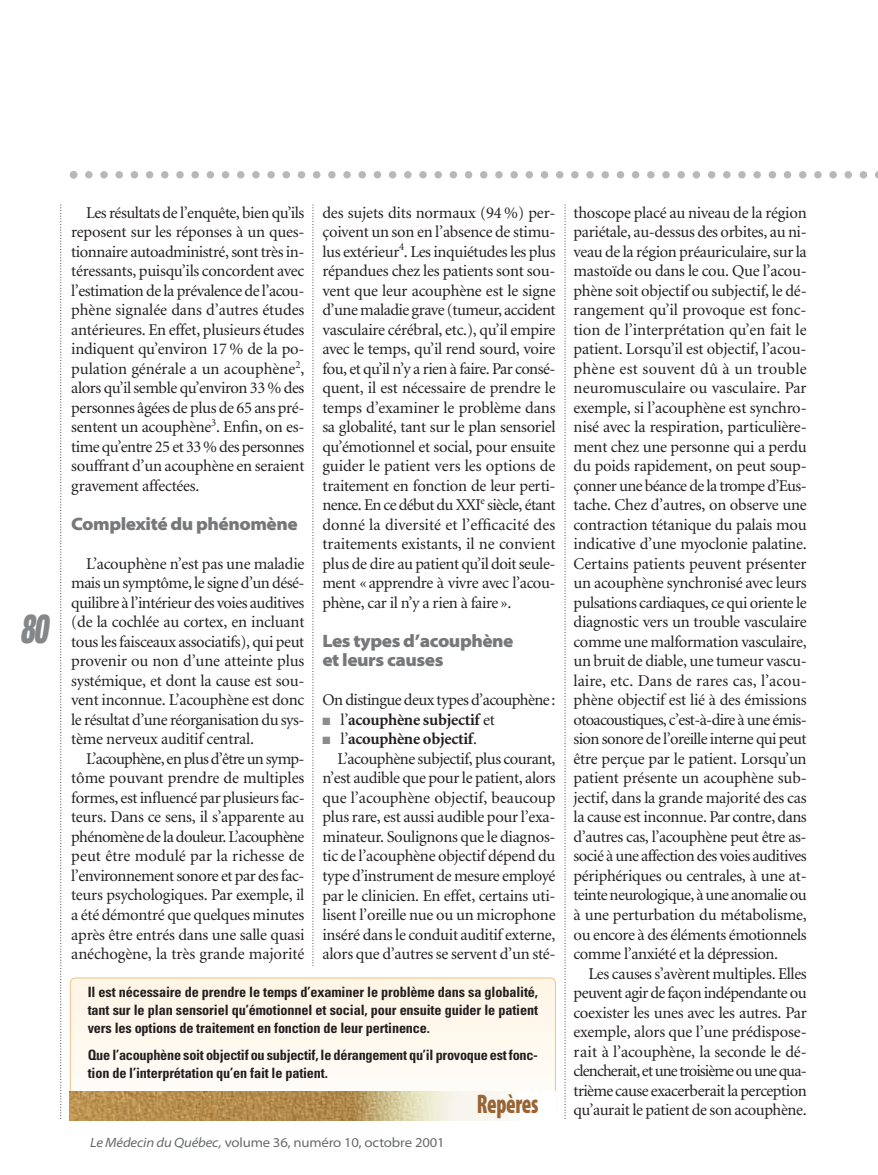
<style>
.page{position:relative;width:878px;height:1175px;background:#fff}
.page>*{position:absolute;margin:0;border:0;box-sizing:border-box;transform-origin:0 0}
.t1{font:italic 900 expanded 40.5px "Helvetica Neue";color:#848688;scale:.67 1}
.t2{font:27px "Myriad MM 830 300";letter-spacing:-.015em;color:#986434;scale:.8 1}
.t3{font:18px/19.5px "Myriad MM 830 700";letter-spacing:-.025em;color:#77787a}
.t4{font:16.5px/19.5px "Minion";letter-spacing:-.02em;color:#231f1f;text-align:justify}
.t5{font:700 16.5px "Minion";letter-spacing:-.015em;color:#231f1f}
.t6{font:700 condensed 14.25px/18px "Univers";letter-spacing:-.01em;color:#231f1f;text-align:justify}
.t7{font:13.5px "Myriad MM 400 700";letter-spacing:-.01em;color:#656769}
.s1{color:#8a8c8e}
.s2{font-weight:400}
.s3{font-family:"Myriad MM It 400 700"}
</style>
<div class="page">
<svg style="left:60px;top:205px;width:1px;height:914px"></svg>
<svg style="left:312px;top:205px;width:1px;height:759px"></svg>
<svg style="left:564px;top:205px;width:1px;height:914px"></svg>
<svg style="left:70px;top:171px;width:808px;height:7px"></svg>
<div style="left:70px;top:977px;width:486px;height:114px;background:#fff9ee"></div>
<img style="left:70px;top:1091px;width:441px;height:29px">
<h1 class="t1" style="left:20px;top:613px;width:42px">80</h1>
<p class="t4" style="left:71px;top:204px;width:235px;text-indent:15px">Les résultats de l’enquête, bien qu’ils reposent sur les réponses à un ques&shy;tionnaire autoadministré, sont très in&shy;téressants, puisqu’ils concordent avec l’estimation de la prévalence de l’acou&shy;phène signalée dans d’autres études antérieures. En effet, plusieurs études indiquent qu’environ 17 % de la po&shy;pulation générale a un acouphène<sup>2</sup>, alors qu’il semble qu’environ 33 % des personnes âgées de plus de 65 ans pré&shy;sentent un acouphène<sup>3</sup>. Enfin, on es&shy;time qu’entre 25 et 33% des personnes souffrant d’un acouphène en seraient gravement affectées.</p>
<p class="t3" style="left:71px;top:516px;width:228px">Complexité du phénomène</p>
<p class="t4" style="left:71px;top:555px;width:235px;text-indent:15px">L’acouphène n’est pas une maladie mais un symptôme, le signe d’un désé&shy;quilibre à l’intérieur des voies auditives (de la cochlée au cortex, en incluant tous les faisceaux associatifs), qui peut provenir ou non d’une atteinte plus systémique, et dont la cause est sou&shy;vent inconnue. L’acouphène est donc le résultat d’une réorganisation du sys&shy;tème nerveux auditif central.</p>
<p class="t4" style="left:71px;top:750px;width:235px;text-indent:15px">L’acouphène, en plus d’être un symp&shy;tôme pouvant prendre de multiples formes, est influencé par plusieurs fac&shy;teurs. Dans ce sens, il s’apparente au phénomène de la douleur. L’acouphène peut être modulé par la richesse de l’environnement sonore et par des fac&shy;teurs psychologiques. Par exemple, il a été démontré que quelques minutes après être entrés dans une salle quasi anéchogène, la très grande majorité</p>
<p class="t4" style="left:322px;top:204px;width:235px">des sujets dits normaux (94 %) per&shy;çoivent un son en l’absence de stimu&shy;lus extérieur<sup>4</sup>. Les inquiétudes les plus répandues chez les patients sont sou&shy;vent que leur acouphène est le signe d’une maladie grave (tumeur, accident vasculaire cérébral, etc.), qu’il empire avec le temps, qu’il rend sourd, voire fou, et qu’il n’y a rien à faire. Par consé&shy;quent, il est nécessaire de prendre le temps d’examiner le problème dans sa globalité, tant sur le plan sensoriel qu’émotionnel et social, pour ensuite guider le patient vers les options de traitement en fonction de leur perti&shy;nence. En ce début du XXI<sup>e</sup> siècle, étant donné la diversité et l’efficacité des traitements existants, il ne convient plus de dire au patient qu’il doit seule&shy;ment « apprendre à vivre avec l’acou&shy;phène, car il n’y a rien à faire ».</p>
<p class="t3" style="left:322px;top:633px;width:193px">Les types d’acouphène et leurs causes</p>
<p class="t4" style="left:322px;top:691px;width:235px">On distingue deux types d’acouphène:</p>
<p class="t5" style="left:322px;top:713px;width:174px"><span class="s1">■</span> <span class="s2">l’</span>acouphène subjectif <span class="s2">et</span></p>
<p class="t5" style="left:322px;top:732px;width:156px"><span class="s1">■</span> <span class="s2">l’</span>acouphène objectif<span class="s2">.</span></p>
<p class="t4" style="left:337px;top:750px;width:220px">L’acouphène subjectif, plus courant,</p>
<p class="t4" style="left:322px;top:769px;width:235px">n’est audible que pour le patient, alors</p>
<p class="t4" style="left:322px;top:789px;width:234px">que l’acouphène objectif, beaucoup</p>
<p class="t4" style="left:322px;top:808px;width:235px">plus rare, est aussi audible pour l’exa-</p>
<p class="t4" style="left:322px;top:828px;width:235px">minateur. Soulignons que le diagnos-</p>
<p class="t4" style="left:322px;top:847px;width:234px">tic de l’acouphène objectif dépend du</p>
<p class="t4" style="left:322px;top:867px;width:235px">type d’instrument de mesure employé</p>
<p class="t4" style="left:322px;top:886px;width:235px">par le clinicien. En effet, certains uti-</p>
<p class="t4" style="left:322px;top:906px;width:235px">lisent l’oreille nue ou un microphone</p>
<p class="t4" style="left:322px;top:925px;width:234px">inséré dans le conduit auditif externe,</p>
<p class="t4" style="left:322px;top:945px;width:235px">alors que d’autres se servent d’un sté-</p>
<p class="t6" style="left:88px;top:984px;width:451px">Il est nécessaire de prendre le temps d’examiner le problème dans sa globalité, tant sur le plan sensoriel qu’émotionnel et social, pour ensuite guider le patient vers les options de traitement en fonction de leur pertinence.</p>
<p class="t6" style="left:88px;top:1047px;width:452px">Que l’acouphène soit objectif ou subjectif, le dérangement qu’il provoque est fonc&shy;tion de l’interprétation qu’en fait le patient.</p>
<p class="t7" style="left:90px;top:1137px;width:356px"><span class="s3">Le Médecin du Québec,</span> volume 36, numéro 10, octobre 2001</p>
<h2 class="t2" style="left:476px;top:1094px;width:79px">Repères</h2>
<p class="t4" style="left:573px;top:204px;width:235px">thoscope placé au niveau de la région pariétale, au-dessus des orbites, au ni&shy;veau de la région préauriculaire, sur la mastoïde ou dans le cou. Que l’acou&shy;phène soit objectif ou subjectif, le dé&shy;rangement qu’il provoque est fonc&shy;tion de l’interprétation qu’en fait le patient. Lorsqu’il est objectif, l’acou&shy;phène est souvent dû à un trouble neuromusculaire ou vasculaire. Par exemple, si l’acouphène est synchro&shy;nisé avec la respiration, particulière&shy;ment chez une personne qui a perdu du poids rapidement, on peut soup&shy;çonner une béance de la trompe d’Eus&shy;tache. Chez d’autres, on observe une contraction tétanique du palais mou indicative d’une myoclonie palatine.<br>Certains patients peuvent présenter un acouphène synchronisé avec leurs pulsations cardiaques, ce qui oriente le diagnostic vers un trouble vasculaire comme une malformation vasculaire, un bruit de diable, une tumeur vascu&shy;laire, etc. Dans de rares cas, l’acou&shy;phène objectif est lié à des émissions otoacoustiques, c’est-à-dire à une émis&shy;sion sonore de l’oreille interne qui peut être perçue par le patient. Lorsqu’un patient présente un acouphène sub&shy;jectif, dans la grande majorité des cas la cause est inconnue. Par contre, dans d’autres cas, l’acouphène peut être as&shy;socié à une affection des voies auditives périphériques ou centrales, à une at&shy;teinte neurologique, à une anomalie ou à une perturbation du métabolisme, ou encore à des éléments émotionnels comme l’anxiété et la dépression.</p>
<p class="t4" style="left:573px;top:964px;width:235px;text-indent:15px">Les causes s’avèrent multiples. Elles peuvent agir de façon indépendante ou coexister les unes avec les autres. Par exemple, alors que l’une prédispose&shy;rait à l’acouphène, la seconde le dé&shy;clencherait, et une troisième ou une qua&shy;trième cause exacerberait la perception qu’aurait le patient de son acouphène.</p>
</div>
